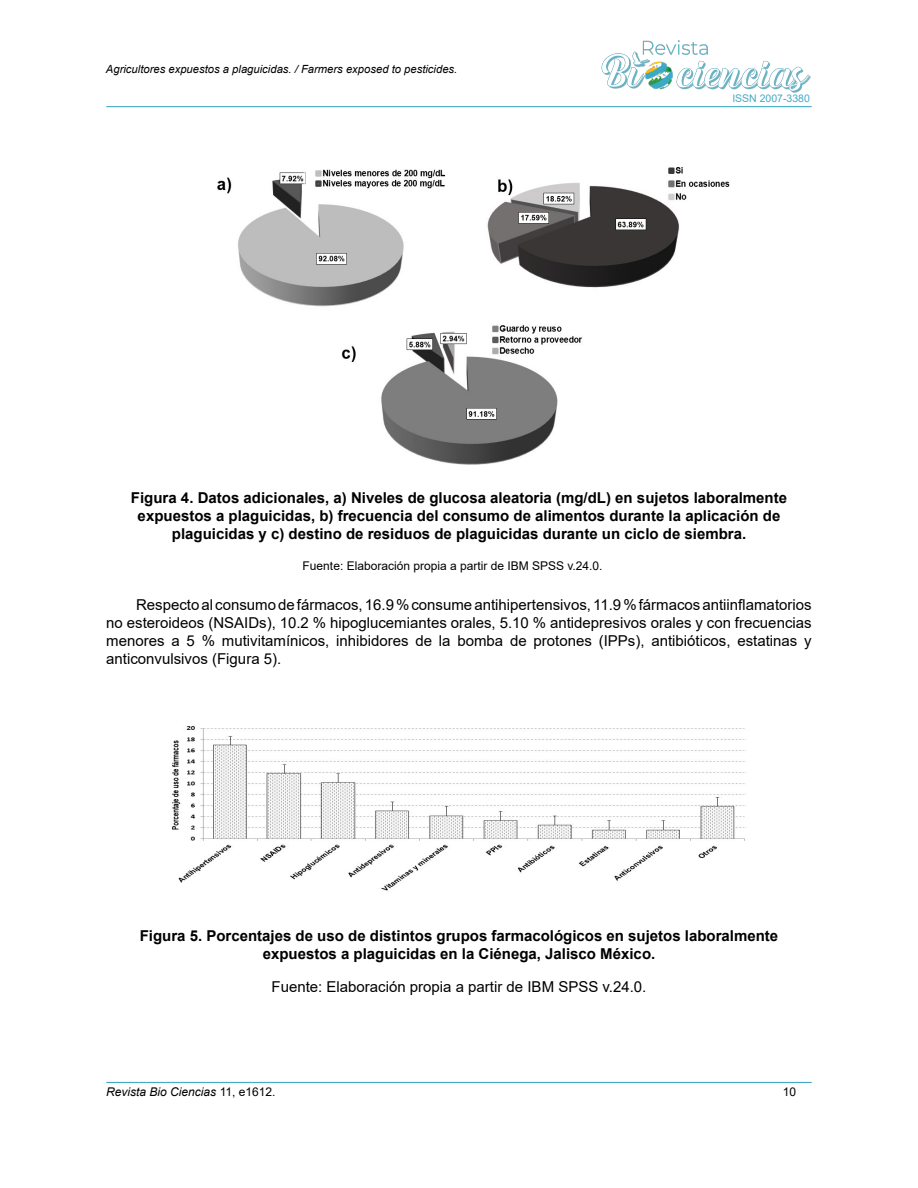
<style>
.page{position:relative;width:918px;height:1188px;background:#fff}
.page>*{position:absolute;margin:0;border:0;box-sizing:border-box;transform-origin:0 0}
.t1{font:700 15px/18px "Arial";color:#000;text-align:center}
.t2{font:15px/18px "Arial";color:#000;text-align:justify}
.t3{font:12px "Arial";color:#000}
.t4{font:italic 12px "Arial";color:#000}
.t5{font:italic 11.25px "Arial";color:#000}
.t6{font:10.5px "Arial";color:#44aac5}
.s1{font-style:normal}
</style>
<div class="page">
<hr style="left:106px;top:106px;width:706px;height:1px;background:#44aac5">
<hr style="left:106px;top:1082px;width:706px;height:1px;background:#44aac5">
<img style="left:601px;top:40px;width:211px;height:68px">
<img style="left:217px;top:167px;width:513px;height:297px">
<img style="left:172px;top:726px;width:573px;height:165px">
<p class="t5" style="left:106px;top:62px;width:353px">Agricultores expuestos a plaguicidas. / Farmers exposed to pesticides.</p>
<p class="t6" style="left:732px;top:91px;width:79px">ISSN 2007-3380</p>
<p class="t1" style="left:131px;top:489px;width:658px">Figura 4. Datos adicionales, a) Niveles de glucosa aleatoria (mg/dL) en sujetos laboralmente expuestos a plaguicidas, b) frecuencia del consumo de alimentos durante la aplicación de plaguicidas y c) destino de residuos de plaguicidas durante un ciclo de siembra.</p>
<p class="t3" style="left:303px;top:557px;width:301px">Fuente: Elaboración propia a partir de IBM SPSS v.24.0.</p>
<p class="t2" style="left:106px;top:595px;width:707px;text-indent:30px">Respecto al consumo de fármacos, 16.9 % consume antihipertensivos, 11.9 % fármacos antiinflamatorios no esteroideos (NSAIDs), 10.2 % hipoglucemiantes orales, 5.10 % antidepresivos orales y con frecuencias menores a 5 % mutivitamínicos, inhibidores de la bomba de protones (IPPs), antibióticos, estatinas y anticonvulsivos (Figura 5).</p>
<p class="t1" style="left:140px;top:927px;width:640px">Figura 5. Porcentajes de uso de distintos grupos farmacológicos en sujetos laboralmente expuestos a plaguicidas en la Ciénega, Jalisco México.</p>
<p class="t2" style="left:272px;top:977px;width:376px">Fuente: Elaboración propia a partir de IBM SPSS v.24.0.</p>
<p class="t4" style="left:106px;top:1084px;width:171px">Revista Bio Ciencias <span class="s1">11, e1612.</span></p>
<p class="t3" style="left:783px;top:1083px;width:15px">10</p>
</div>
